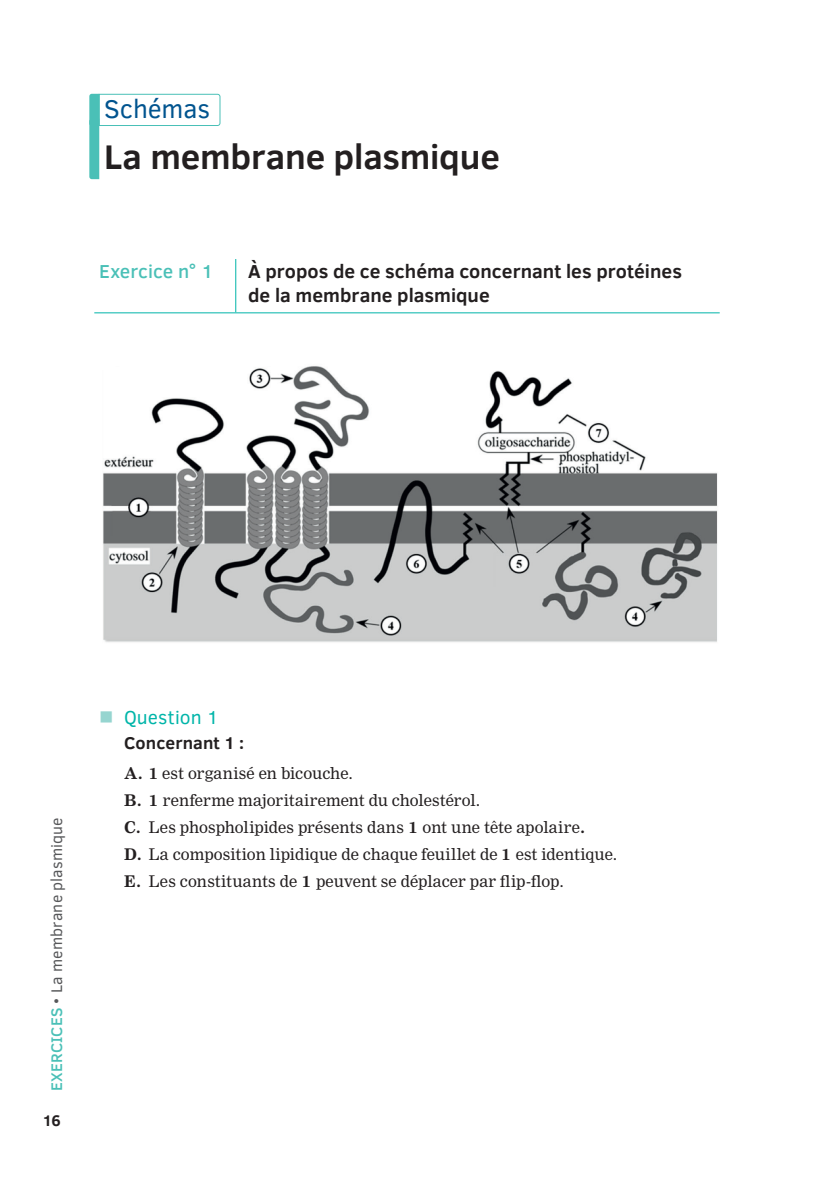
<style>
.page{position:relative;width:819px;height:1191px;background:#fff}
.page>*{position:absolute;margin:0;border:0;box-sizing:border-box;transform-origin:0 0}
.t1{font:700 35px "Clear Sans";letter-spacing:-.005em;color:#231f20}
.t2{font:26.25px "Clear Sans";letter-spacing:-.005em;color:#01548f}
.t3{font:700 19.25px/24.5px "Clear Sans";color:#231f20}
.t4{font:500 19.25px "Clear Sans";color:#4ac0b7}
.t5{font:19.25px "Clear Sans";letter-spacing:.005em;color:#00b5a9}
.t6{font:700 17.5px "Clear Sans";letter-spacing:.005em;color:#231f20}
.t7{font:15.75px/26.9px "Nimrod MT Std";color:#231f20}
.t8{font:15.75px "Clear Sans";letter-spacing:.01em;color:#57585a}
.t9{font:700 15.75px "Clear Sans";color:#231f20}
.s1{font-weight:500;color:#4ac0b7}
.s2{color:#96d5d0}
.s3{font-weight:700}
</style>
<div class="page">
<svg style="left:89px;top:93px;width:132px;height:86px"></svg>
<hr style="left:235px;top:259px;width:1px;height:53px;background:#00b5a9">
<hr style="left:94px;top:312px;width:625px;height:1px;background:#00b5a9">
<img style="left:103px;top:366px;width:615px;height:276px">
<h2 class="t2" style="left:104px;top:92px;width:107px">Schémas</h2>
<h1 class="t1" style="left:104px;top:131px;width:397px">La membrane plasmique</h1>
<p class="t4" style="left:99px;top:258px;width:116px">Exercice n° 1</p>
<p class="t3" style="left:248px;top:258px;width:435px">À propos de ce schéma concernant les protéines de la membrane plasmique</p>
<p class="t8" style="left:46px;top:1091px;width:275px;rotate:-90deg"><span class="s1">EXERCICES</span> • La membrane plasmique</p>
<p class="t9" style="left:43px;top:1108px;width:20px">16</p>
<p class="t5" style="left:99px;top:704px;width:121px"><span class="s2">■</span> Question 1</p>
<p class="t6" style="left:124px;top:730px;width:122px">Concernant 1 :</p>
<p class="t7" style="left:124px;top:760px;width:494px"><span class="s3">A. 1</span> est organisé en bicouche.<br><span class="s3">B. 1</span> renferme majoritairement du cholestérol.<br><span class="s3">C.</span> Les phospholipides présents dans <span class="s3">1</span> ont une tête apolaire<span class="s3">.<br>D.</span> La composition lipidique de chaque feuillet de <span class="s3">1</span> est identique.<br><span class="s3">E.</span> Les constituants de <span class="s3">1</span> peuvent se déplacer par flip-flop.</p>
</div>
